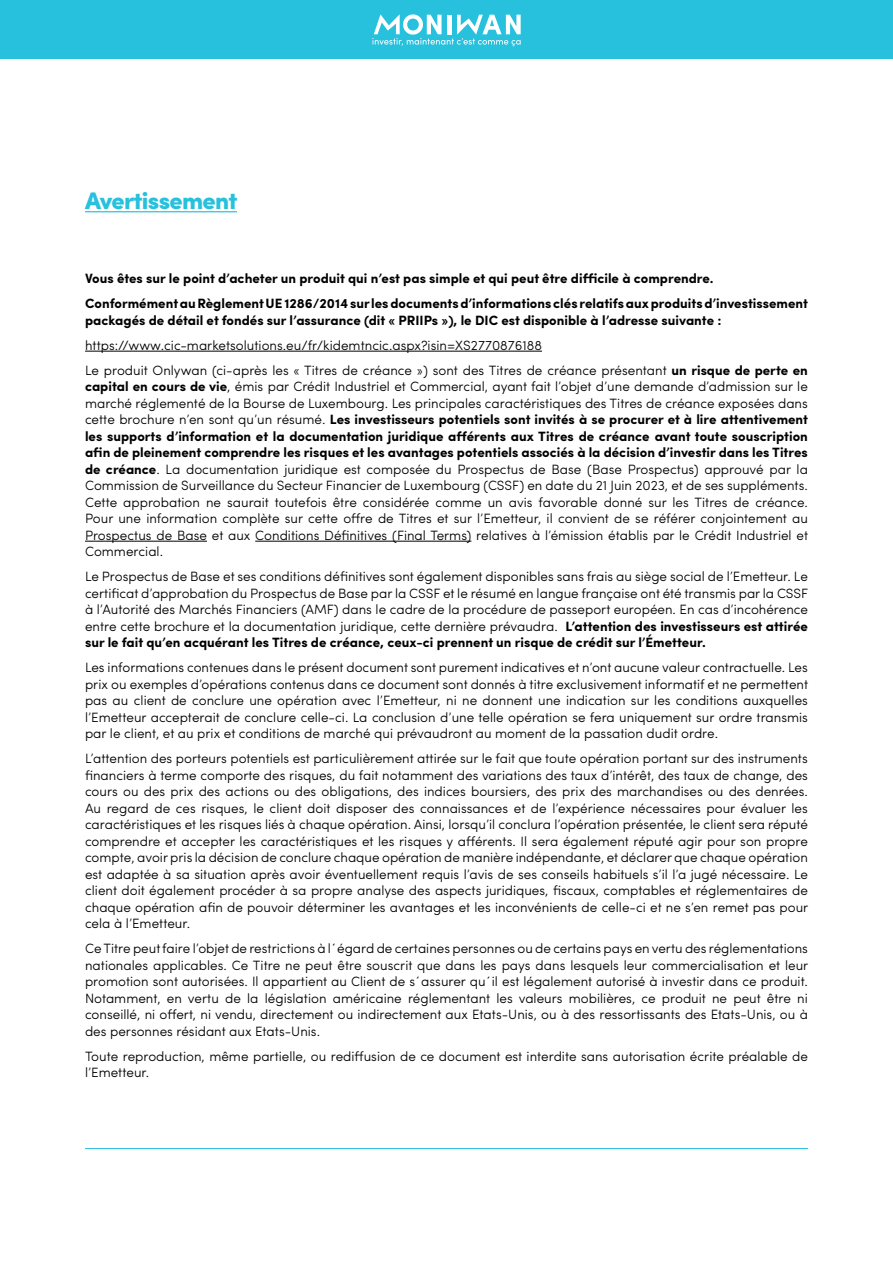
<style>
.page{position:relative;width:893px;height:1263px;background:#fff}
.page>*{position:absolute;margin:0;border:0;box-sizing:border-box;transform-origin:0 0}
.t1{font:900 24px "Sofia Pro";letter-spacing:-.03em;color:#27c1dd}
.t2{font:300 13.5px/16.5px "Sofia Pro";color:#000;text-align:justify}
.t3{font:700 13.5px/25px "Sofia Pro";color:#000}
.s1{font-weight:700}
</style>
<div class="page">
<hr style="left:85px;top:211px;width:152px;height:1px;background:#27c1dd">
<hr style="left:85px;top:1148px;width:723px;height:1px;background:#27c1dd">
<div style="left:0;top:0;width:893px;height:58px;background:#27c1dd"></div>
<svg style="left:372px;top:14px;width:149px;height:32px"></svg>
<hr style="left:85px;top:351px;width:457px;height:1px;background:#000">
<hr style="left:85px;top:541px;width:122px;height:1px;background:#000">
<hr style="left:255px;top:541px;width:216px;height:1px;background:#000">
<h1 class="t1" style="left:85px;top:182px;width:154px">Avertissement</h1>
<p class="t3" style="left:85px;top:265px;width:725px">Vous êtes sur le point d’acheter un produit qui n’est pas simple et qui peut être difficile à comprendre.<br>Conformément au Règlement UE 1286/2014 sur les documents d’informations clés relatifs aux produits d’investissement</p>
<p class="t3" style="left:85px;top:307px;width:638px">packagés de détail et fondés sur l’assurance (dit « PRIIPs »), le DIC est disponible à l’adresse suivante :</p>
<p class="t2" style="left:85px;top:332px;width:724px;line-height:25px">https://www.cic-marketsolutions.eu/fr/kidemtncic.aspx?isin=XS2770876188<br>Le produit Onlywan (ci-après les « Titres de créance ») sont des Titres de créance présentant <span class="s1">un risque de perte en</span></p>
<p class="t2" style="left:85px;top:377px;width:725px"><span class="s1">capital en cours de vie</span>, émis par Crédit Industriel et Commercial, ayant fait l’objet d’une demande d’admission sur le marché réglementé de la Bourse de Luxembourg. Les principales caractéristiques des Titres de créance exposées dans cette brochure n’en sont qu’un résumé. <span class="s1">Les investisseurs potentiels sont invités à se procurer et à lire attentivement les supports d’information et la documentation juridique afférents aux Titres de créance avant toute souscription afin de pleinement comprendre les risques et les avantages potentiels associés à la décision d’investir dans les Titres de créance</span>. La documentation juridique est composée du Prospectus de Base (Base Prospectus) approuvé par la Commission de Surveillance du Secteur Financier de Luxembourg (CSSF) en date du 21 Juin 2023, et de ses suppléments.<br>Cette approbation ne saurait toutefois être considérée comme un avis favorable donné sur les Titres de créance.<br>Pour une information complète sur cette offre de Titres et sur l’Emetteur, il convient de se référer conjointement au Prospectus de Base et aux Conditions Définitives (Final Terms) relatives à l’émission établis par le Crédit Industriel et Commercial.</p>
<p class="t2" style="left:85px;top:567px;width:725px">Le Prospectus de Base et ses conditions définitives sont également disponibles sans frais au siège social de l’Emetteur. Le certificat d’approbation du Prospectus de Base par la CSSF et le résumé en langue française ont été transmis par la CSSF à l’Autorité des Marchés Financiers (AMF) dans le cadre de la procédure de passeport européen. En cas d’incohérence entre cette brochure et la documentation juridique, cette dernière prévaudra. <span class="s1">L’attention des investisseurs est attirée sur le fait qu’en acquérant les Titres de créance, ceux-ci prennent un risque de crédit sur l’Émetteur.</span></p>
<p class="t2" style="left:85px;top:658px;width:725px">Les informations contenues dans le présent document sont purement indicatives et n’ont aucune valeur contractuelle. Les prix ou exemples d’opérations contenus dans ce document sont donnés à titre exclusivement informatif et ne permettent pas au client de conclure une opération avec l’Emetteur, ni ne donnent une indication sur les conditions auxquelles l’Emetteur accepterait de conclure celle-ci. La conclusion d’une telle opération se fera uniquement sur ordre transmis par le client, et au prix et conditions de marché qui prévaudront au moment de la passation dudit ordre.</p>
<p class="t2" style="left:85px;top:749px;width:725px">L’attention des porteurs potentiels est particulièrement attirée sur le fait que toute opération portant sur des instruments financiers à terme comporte des risques, du fait notamment des variations des taux d’intérêt, des taux de change, des cours ou des prix des actions ou des obligations, des indices boursiers, des prix des marchandises ou des denrées.<br>Au regard de ces risques, le client doit disposer des connaissances et de l’expérience nécessaires pour évaluer les caractéristiques et les risques liés à chaque opération. Ainsi, lorsqu’il conclura l’opération présentée, le client sera réputé comprendre et accepter les caractéristiques et les risques y afférents. Il sera également réputé agir pour son propre compte, avoir pris la décision de conclure chaque opération de manière indépendante, et déclarer que chaque opération est adaptée à sa situation après avoir éventuellement requis l’avis de ses conseils habituels s’il l’a jugé nécessaire. Le client doit également procéder à sa propre analyse des aspects juridiques, fiscaux, comptables et réglementaires de chaque opération afin de pouvoir déterminer les avantages et les inconvénients de celle-ci et ne s’en remet pas pour cela à l’Emetteur.</p>
<p class="t2" style="left:85px;top:939px;width:725px">Ce Titre peut faire l’objet de restrictions à l´égard de certaines personnes ou de certains pays en vertu des réglementations nationales applicables. Ce Titre ne peut être souscrit que dans les pays dans lesquels leur commercialisation et leur promotion sont autorisées. Il appartient au Client de s´assurer qu´il est légalement autorisé à investir dans ce produit.<br>Notamment, en vertu de la législation américaine réglementant les valeurs mobilières, ce produit ne peut être ni conseillé, ni offert, ni vendu, directement ou indirectement aux Etats-Unis, ou à des ressortissants des Etats-Unis, ou à des personnes résidant aux Etats-Unis.</p>
<p class="t2" style="left:85px;top:1047px;width:724px">Toute reproduction, même partielle, ou rediffusion de ce document est interdite sans autorisation écrite préalable de l’Emetteur.</p>
</div>
